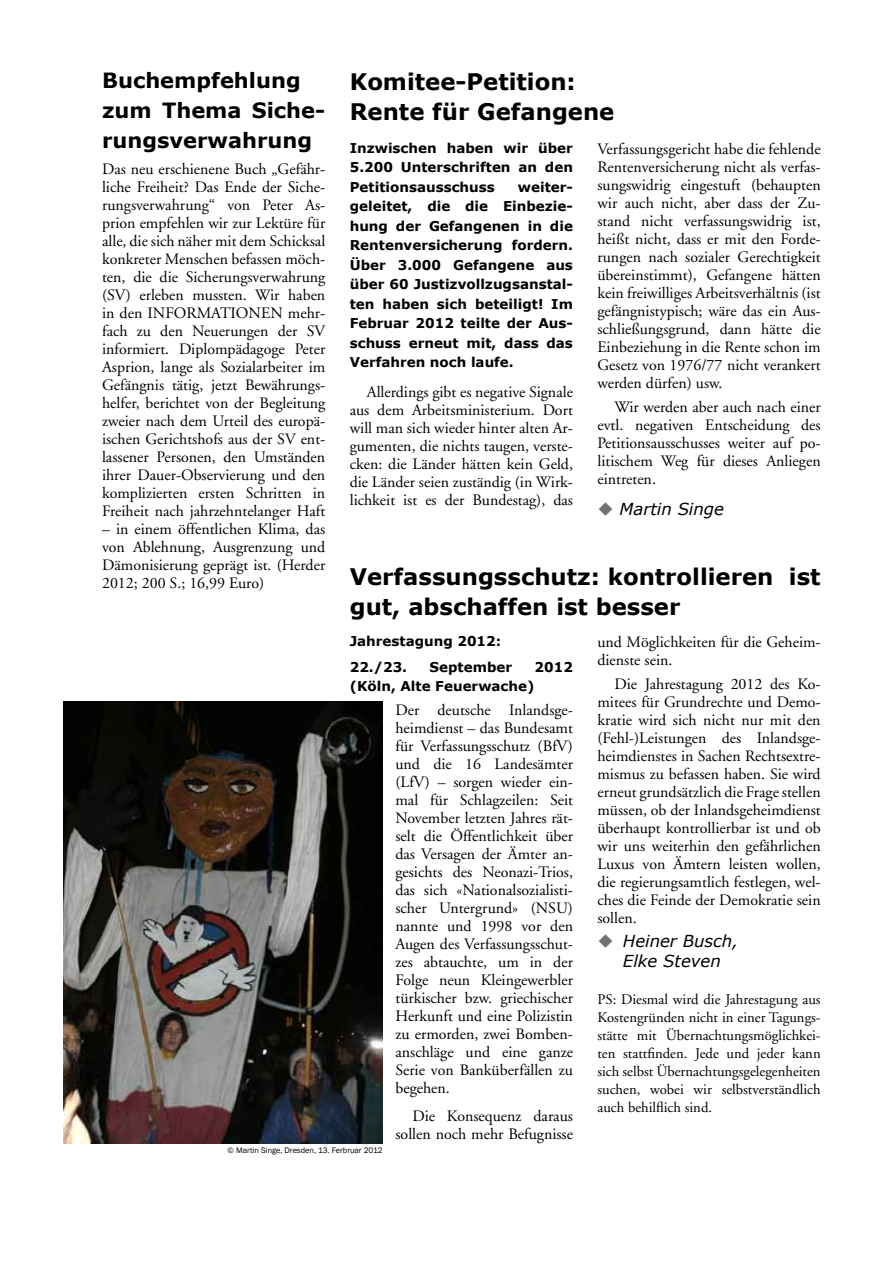
<style>
.page{position:relative;width:893px;height:1263px;background:#fff}
.page>*{position:absolute;margin:0;border:0;box-sizing:border-box;transform-origin:0 0}
.t1{font:700 22.8px/30px "Verdana";color:#000}
.t2{font:700 21px/30px "Verdana";color:#000}
.t3{font:italic 16.5px/19.5px "Verdana";color:#000;text-align:center}
.t4{font:15.9px/18px "Adobe Garamond";color:#000;text-align:justify}
.t5{font:14.7px/18px "Adobe Garamond";color:#000;text-align:justify}
.t6{font:700 13.5px/19.5px "Verdana";color:#000;text-align:justify}
.t7{font:8.25px "Franklin Gothic";color:#000}
.s1{color:#707172}
</style>
<div class="page">
<img style="left:63px;top:702px;width:319px;height:442px">
<h2 class="t2" style="left:102px;top:65px;width:225px">Buchempfehlung zum Thema Siche&shy;rungsverwahrung</h2>
<p class="t4" style="left:102px;top:160px;width:225px">Das neu erschienene Buch „Gefähr&shy;liche Freiheit? Das Ende der Siche&shy;rungsverwahrung“ von Peter As&shy;prion empfehlen wir zur Lektüre für alle, die sich näher mit dem Schicksal konkreter Menschen befassen möch&shy;ten, die die Sicherungsverwahrung (SV) erleben mussten. Wir haben in den INFORMATIONEN mehr&shy;fach zu den Neuerungen der SV informiert. Diplompädagoge Peter Asprion, lange als Sozialarbeiter im Gefängnis tätig, jetzt Bewährungs&shy;helfer, berichtet von der Begleitung zweier nach dem Urteil des europä&shy;ischen Gerichtshofs aus der SV ent&shy;lassener Personen, den Umständen ihrer Dauer-Observierung und den komplizierten ersten Schritten in Freiheit nach jahrzehntelanger Haft</p>
<p class="t4" style="left:102px;top:520px;width:225px">– in einem öffentlichen Klima, das von Ablehnung, Ausgrenzung und Dämonisierung geprägt ist. (Herder 2012; 200 S.; 16,99 Euro)</p>
<h1 class="t1" style="left:350px;top:66px;width:266px">Komitee-Petition:<br>Rente für Gefangene</h1>
<p class="t6" style="left:350px;top:138px;width:225px">Inzwischen haben wir über 5.200 Unterschriften an den Petitionsausschuss</p>
<p class="t6" style="left:350px;top:177px;width:225px;text-indent:168px">weiter&shy;geleitet, die die Einbezie&shy;hung der Gefangenen in die Rentenversicherung fordern.<br>Über 3.000 Gefangene aus über 60 Justizvollzugsanstal&shy;ten haben sich beteiligt! Im Februar 2012 teilte der Aus&shy;schuss erneut mit, dass das Verfahren noch laufe.</p>
<p class="t4" style="left:350px;top:384px;width:225px;text-indent:17px">Allerdings gibt es negative Signale aus dem Arbeitsministerium. Dort will man sich wieder hinter alten Ar&shy;gumenten, die nichts taugen, verste&shy;cken: die Länder hätten kein Geld, die Länder seien zuständig (in Wirk&shy;lichkeit ist es der Bundestag), das</p>
<p class="t4" style="left:597px;top:140px;width:225px">Verfassungsgericht habe die fehlende Rentenversicherung nicht als verfas&shy;sungswidrig eingestuft (behaupten wir auch nicht, aber dass der Zu&shy;stand nicht verfassungswidrig ist, heißt nicht, dass er mit den Forde&shy;rungen nach sozialer Gerechtigkeit übereinstimmt), Gefangene hätten kein freiwilliges Arbeitsverhältnis (ist gefängnistypisch; wäre das ein Aus&shy;schließungsgrund, dann hätte die Einbeziehung in die Rente schon im Gesetz von 1976/77 nicht verankert werden dürfen) usw.</p>
<p class="t4" style="left:597px;top:398px;width:225px;text-indent:17px">Wir werden aber auch nach einer evtl. negativen Entscheidung des Petitionsausschusses weiter auf po&shy;litischem Weg für dieses Anliegen eintreten.</p>
<p class="t3" style="left:597px;top:499px;width:128px"><span class="s1">◆</span> Martin Singe</p>
<h1 class="t1" style="left:350px;top:561px;width:472px">Verfassungsschutz: kontrollieren ist gut, abschaffen ist besser</h1>
<p class="t6" style="left:350px;top:628px;width:153px;line-height:25.5px">Jahrestagung 2012:<br>22./23.</p>
<p class="t6" style="left:430px;top:656px;width:84px">September</p>
<p class="t6" style="left:535px;top:656px;width:40px">2012</p>
<p class="t6" style="left:350px;top:676px;width:186px">(Köln, Alte Feuerwache)</p>
<p class="t4" style="left:395px;top:701px;width:179px">Der deutsche Inlandsge&shy;heimdienst – das Bundesamt für Verfassungsschutz (BfV) und die 16 Landesämter (LfV) – sorgen wieder ein&shy;mal für Schlagzeilen: Seit November letzten Jahres rät&shy;selt die Öffentlichkeit über das Versagen der Ämter an&shy;gesichts des Neonazi-Trios, das sich «Nationalsozialisti&shy;scher Untergrund» (NSU) nannte und 1998 vor den Augen des Verfassungsschut&shy;zes abtauchte, um in der Folge neun Kleingewerbler türkischer bzw. griechischer Herkunft und eine Polizistin zu ermorden, zwei Bomben&shy;anschläge und eine ganze Serie von Banküberfällen zu begehen.</p>
<p class="t4" style="left:395px;top:1107px;width:179px;text-align:right">Die Konsequenz daraus sollen noch mehr Befugnisse</p>
<p class="t4" style="left:597px;top:634px;width:225px">und Möglichkeiten für die Geheim&shy;dienste sein.</p>
<p class="t4" style="left:597px;top:676px;width:225px;text-indent:17px">Die Jahrestagung 2012 des Ko&shy;mitees für Grundrechte und Demo&shy;kratie wird sich nicht nur mit den (Fehl-)Leistungen des Inlandsge&shy;heimdienstes in Sachen Rechtsextre&shy;mismus zu befassen haben. Sie wird erneut grundsätzlich die Frage stellen müssen, ob der Inlandsgeheimdienst überhaupt kontrollierbar ist und ob wir uns weiterhin den gefährlichen Luxus von Ämtern leisten wollen, die regierungsamtlich festlegen, wel&shy;ches die Feinde der Demokratie sein sollen.</p>
<p class="t3" style="left:597px;top:931px;width:142px"><span class="s1">◆</span> Heiner Busch,<br>Elke Steven</p>
<p class="t5" style="left:597px;top:991px;width:225px">PS: Diesmal wird die Jahrestagung aus Kostengründen nicht in einer Tagungs&shy;stätte mit Übernachtungsmöglichkei&shy;ten stattfinden. Jede und jeder kann sich selbst Übernachtungsgelegenheiten suchen, wobei wir selbstverständlich auch behilflich sind.</p>
<p class="t7" style="left:228px;top:1145px;width:157px">© Martin Singe, Dresden, 13. Ferbruar 2012</p>
</div>
